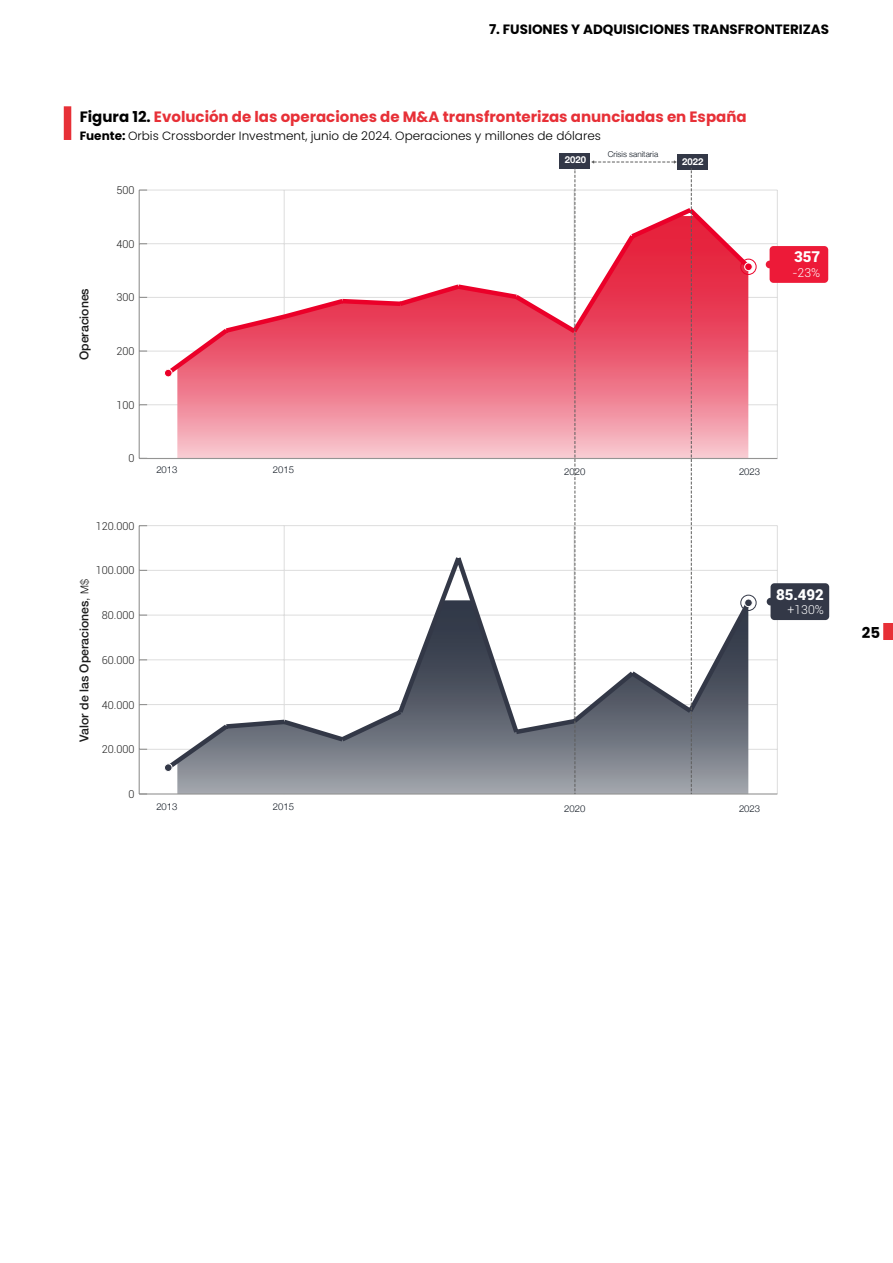
<style>
.page{position:relative;width:893px;height:1263px;background:#fff}
.page>*{position:absolute;margin:0;border:0;box-sizing:border-box;transform-origin:0 0}
.t1{font:700 15px "Poppins";color:#e73037}
.t2{font:900 15px "Roboto";color:#fff}
.t3{font:700 15px "Poppins";color:#000}
.t4{font:700 13.5px "Poppins";color:#000}
.t5{font:500 12.3px "Helvetica Neue";color:#1c1c1c}
.t6{font:300 12.3px "Roboto";color:#fff}
.t7{font:300 12px "Poppins";color:#000}
.t8{font:300 10.8px "Roboto";color:#1c1c1c}
.t9{font:300 9.45px "Helvetica Neue";color:#0f1721}
.t10{font:700 9.45px "Helvetica Neue";color:#fff}
.t11{font:300 8.1px "Helvetica Neue";color:#0f1721}
.s1{color:#000}
.s2{font-weight:700}
.s3{font-weight:300}
.s4{font-weight:300;font-size:10.8px}
</style>
<div class="page">
<div style="left:883px;top:623px;width:10px;height:17px;background:#e73037"></div>
<div style="left:64px;top:106px;width:7px;height:34px;background:#e73037"></div>
<svg style="left:591px;top:160px;width:86px;height:4px"></svg>
<div style="left:677px;top:154px;width:31px;height:16px;background:#333847"></div>
<div style="left:559px;top:153px;width:31px;height:15px;background:#333847"></div>
<hr style="left:284px;top:526px;width:1px;height:268px;background:#ddd">
<hr style="left:284px;top:190px;width:1px;height:268px;background:#ddd">
<hr style="left:139px;top:190px;width:638px;height:1px;background:#ddd">
<hr style="left:139px;top:243px;width:638px;height:1px;background:#ddd">
<hr style="left:139px;top:297px;width:638px;height:1px;background:#ddd">
<hr style="left:139px;top:351px;width:638px;height:1px;background:#ddd">
<hr style="left:139px;top:525px;width:638px;height:1px;background:#ddd">
<hr style="left:139px;top:570px;width:638px;height:1px;background:#ddd">
<hr style="left:139px;top:615px;width:638px;height:1px;background:#ddd">
<hr style="left:139px;top:660px;width:638px;height:1px;background:#ddd">
<hr style="left:139px;top:704px;width:638px;height:1px;background:#ddd">
<hr style="left:139px;top:749px;width:638px;height:1px;background:#ddd">
<hr style="left:139px;top:404px;width:638px;height:1px;background:#ddd">
<hr style="left:574px;top:190px;width:1px;height:268px;background:#ddd">
<hr style="left:574px;top:526px;width:1px;height:268px;background:#ddd">
<hr style="left:777px;top:190px;width:1px;height:268px;background:#ddd">
<hr style="left:777px;top:526px;width:1px;height:268px;background:#ddd">
<div style="left:770px;top:583px;width:59px;height:37px;background:#333847;border-radius:4px"></div>
<div style="left:767px;top:598px;width:7px;height:7px;background:#333847;border-radius:50%"></div>
<div style="left:770px;top:246px;width:58px;height:37px;background:#ed1a38;border-radius:4px"></div>
<div style="left:766px;top:261px;width:7px;height:7px;background:#ed1a38;border-radius:50%"></div>
<hr style="left:139px;top:190px;width:1px;height:268px;background:#949493">
<svg style="left:140px;top:350px;width:7px;height:2px"></svg>
<svg style="left:139px;top:189px;width:8px;height:2px"></svg>
<svg style="left:177px;top:379px;width:571px;height:79px;background:#f29aa9"></svg>
<hr style="left:139px;top:526px;width:1px;height:268px;background:#949493">
<svg style="left:140px;top:614px;width:7px;height:2px"></svg>
<svg style="left:177px;top:774px;width:571px;height:19px;background:#9a9ea5"></svg>
<svg style="left:162px;top:204px;width:593px;height:175px"></svg>
<svg style="left:162px;top:552px;width:592px;height:222px"></svg>
<div style="left:164px;top:369px;width:8px;height:8px;background:#eb0029;border-radius:50%"></div>
<div style="left:164px;top:369px;width:8px;height:8px;border:1px solid #fff;border-radius:50%"></div>
<div style="left:745px;top:263px;width:7px;height:8px;background:#eb0029;border-radius:50%"></div>
<div style="left:744px;top:263px;width:9px;height:8px;border:1px solid #fff;border-radius:50%"></div>
<div style="left:164px;top:764px;width:8px;height:7px;background:#333847;border-radius:50%"></div>
<div style="left:164px;top:763px;width:8px;height:9px;border:1px solid #fff;border-radius:50%"></div>
<div style="left:745px;top:599px;width:7px;height:8px;background:#333847;border-radius:50%"></div>
<div style="left:744px;top:599px;width:9px;height:8px;border:1px solid #fff;border-radius:50%"></div>
<div style="left:740px;top:259px;width:16px;height:16px;border:1px solid #eb0029;border-radius:50%"></div>
<div style="left:740px;top:595px;width:16px;height:16px;border:1px solid #333847;border-radius:50%"></div>
<hr style="left:139px;top:458px;width:638px;height:1px;background:#949493">
<hr style="left:139px;top:793px;width:638px;height:1px;background:#949493">
<svg style="left:691px;top:168px;width:1px;height:626px"></svg>
<svg style="left:575px;top:168px;width:1px;height:626px"></svg>
<p class="t4" style="left:489px;top:21px;width:342px">7. FUSIONES Y ADQUISICIONES TRANSFRONTERIZAS</p>
<p class="t1" style="left:80px;top:108px;width:668px"><span class="s1">Figura 12.</span> Evolución de las operaciones de M&amp;A transfronterizas anunciadas en España</p>
<p class="t7" style="left:80px;top:129px;width:523px"><span class="s2">Fuente:</span> Orbis Crossborder Investment, junio de 2024. Operaciones y millones de dólares</p>
<p class="t8" style="left:117px;top:183px;width:20px">500</p>
<p class="t5" style="left:74px;top:360px;width:73px;rotate:-90deg">Operaciones</p>
<p class="t8" style="left:117px;top:236px;width:20px">400</p>
<p class="t8" style="left:117px;top:290px;width:20px">300</p>
<p class="t8" style="left:117px;top:344px;width:20px">200</p>
<p class="t8" style="left:117px;top:397px;width:20px">100</p>
<p class="t8" style="left:129px;top:451px;width:8px">0</p>
<p class="t8" style="left:96px;top:518px;width:40px">120.000</p>
<p class="t8" style="left:96px;top:563px;width:40px">100.000</p>
<p class="t5" style="left:74px;top:742px;width:164px;rotate:-90deg">Valor de las Operaciones<span class="s3">,</span> <span class="s4">M$</span></p>
<p class="t8" style="left:102px;top:608px;width:34px">80.000</p>
<p class="t8" style="left:102px;top:652px;width:34px">60.000</p>
<p class="t8" style="left:102px;top:697px;width:34px">40.000</p>
<p class="t8" style="left:102px;top:742px;width:34px">20.000</p>
<p class="t8" style="left:129px;top:787px;width:8px">0</p>
<p class="t11" style="left:608px;top:147px;width:52px">Crisis sanitaria</p>
<p class="t10" style="left:565px;top:153px;width:23px">2020</p>
<p class="t10" style="left:682px;top:154px;width:23px">2022</p>
<p class="t2" style="left:794px;top:246px;width:27px">357</p>
<p class="t6" style="left:792px;top:264px;width:29px">-23%</p>
<p class="t9" style="left:156px;top:462px;width:23px">2013</p>
<p class="t9" style="left:564px;top:464px;width:23px">2020</p>
<p class="t9" style="left:739px;top:464px;width:23px">2023</p>
<p class="t9" style="left:273px;top:462px;width:23px">2015</p>
<p class="t2" style="left:776px;top:584px;width:49px">85.492</p>
<p class="t6" style="left:788px;top:601px;width:38px">+130%</p>
<p class="t9" style="left:156px;top:799px;width:23px">2013</p>
<p class="t9" style="left:273px;top:799px;width:23px">2015</p>
<p class="t9" style="left:564px;top:801px;width:23px">2020</p>
<p class="t9" style="left:739px;top:801px;width:23px">2023</p>
<p class="t3" style="left:862px;top:624px;width:20px">25</p>
</div>
